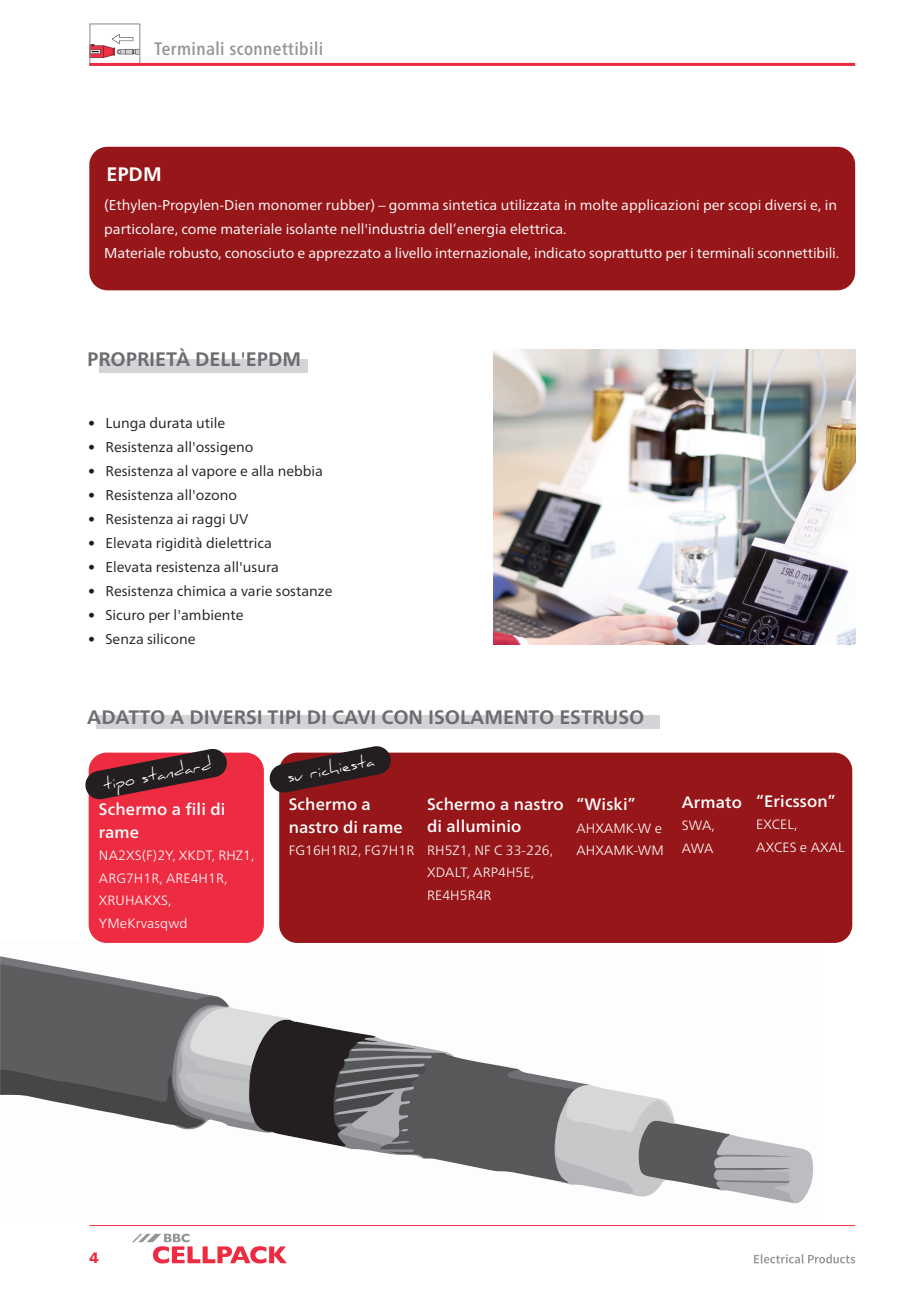
<style>
.page{position:relative;width:919px;height:1289px;background:#fff}
.page>*{position:absolute;margin:0;border:0;box-sizing:border-box;transform-origin:0 0}
.t1{font:700 19.5px "Frutiger Neue LTW1 G";color:#6c6d70}
.t2{font:700 19.5px "Frutiger Neue LTW1 G";color:#fff}
.t3{font:500 condensed 18px "Frutiger Neue LTW1 G";letter-spacing:.025em;color:#939598}
.t4{font:500 16.5px/22.5px "Frutiger Neue LTW1 G";letter-spacing:.01em;color:#fff}
.t5{font:16.5px "Daniel";color:#fff}
.t6{font:900 15px "Frutiger Neue LTW1 G";color:#ed2c42}
.t7{font:14.25px/24px "Frutiger Neue LTW1 G";color:#fff}
.t8{font:14.25px "Frutiger Neue LTW1 G";color:#231f20}
.t9{font:300 13.5px/22.5px "Frutiger Neue LTW1 G";letter-spacing:.01em;color:#fff}
</style>
<div class="page">
<svg style="left:0;top:956px;width:813px;height:248px"></svg>
<img style="left:493px;top:349px;width:362px;height:295px">
<img style="left:91px;top:34px;width:47px;height:29px">
<div style="left:89px;top:23px;width:51px;height:43px;border:1px solid #939598"></div>
<svg style="left:132px;top:1233px;width:155px;height:30px"></svg>
<svg style="left:754px;top:1254px;width:101px;height:9px"></svg>
<hr style="left:89px;top:1225px;width:766px;height:1px;background:#ed2c42">
<hr style="left:89px;top:63px;width:766px;height:3px;background:#ed2c42">
<div style="left:96px;top:715px;width:563px;height:14px;background:#d3d4d6"></div>
<div style="left:89px;top:147px;width:766px;height:143px;background:#961619;border-radius:18px"></div>
<div style="left:99px;top:359px;width:208px;height:14px;background:#d3d4d6"></div>
<div style="left:89px;top:752px;width:175px;height:190px;background:#ed2c42;border-radius:18px"></div>
<div style="left:279px;top:752px;width:573px;height:190px;background:#961619;border-radius:18px"></div>
<svg style="left:85px;top:748px;width:143px;height:52px"></svg>
<svg style="left:269px;top:746px;width:123px;height:47px"></svg>
<p class="t3" style="left:154px;top:36px;width:170px">Terminali sconnettibili</p>
<h1 class="t2" style="left:106px;top:160px;width:57px">EPDM</h1>
<p class="t7" style="left:104px;top:192px;width:736px">(Ethylen-Propylen-Dien monomer rubber) – gomma sintetica utilizzata in molte applicazioni per scopi diversi e, in particolare, come materiale isolante nell'industria dell’energia elettrica.<br>Materiale robusto, conosciuto e apprezzato a livello internazionale, indicato soprattutto per i terminali sconnettibili.</p>
<h1 class="t1" style="left:87px;top:345px;width:215px">PROPRIETÀ DELL'EPDM</h1>
<p class="t8" style="left:88px;top:412px;width:139px">• Lunga durata utile</p>
<p class="t8" style="left:88px;top:436px;width:167px">• Resistenza all'ossigeno</p>
<p class="t8" style="left:88px;top:460px;width:236px">• Resistenza al vapore e alla nebbia</p>
<p class="t8" style="left:88px;top:484px;width:150px">• Resistenza all'ozono</p>
<p class="t8" style="left:88px;top:508px;width:162px">• Resistenza ai raggi UV</p>
<p class="t8" style="left:88px;top:532px;width:185px">• Elevata rigidità dielettrica</p>
<p class="t8" style="left:88px;top:556px;width:192px">• Elevata resistenza all'usura</p>
<p class="t8" style="left:88px;top:580px;width:246px">• Resistenza chimica a varie sostanze</p>
<p class="t8" style="left:88px;top:604px;width:157px">• Sicuro per l'ambiente</p>
<p class="t8" style="left:88px;top:628px;width:109px">• Senza silicone</p>
<h1 class="t1" style="left:87px;top:703px;width:558px">ADATTO A DIVERSI TIPI DI CAVI CON ISOLAMENTO ESTRUSO</h1>
<p class="t5" style="left:102px;top:775px;width:111px;rotate:-11deg">tipo standard</p>
<p class="t5" style="left:286px;top:767px;width:89px;rotate:-11deg">su richiesta</p>
<p class="t4" style="left:99px;top:797px;width:128px">Schermo a fili di rame</p>
<p class="t9" style="left:99px;top:843px;width:157px">NA2XS(F)2Y, XKDT, RHZ1,<br>ARG7H1R, ARE4H1R,<br>XRUHAKXS,<br>YMeKrvasqwd</p>
<p class="t4" style="left:288px;top:792px;width:116px">Schermo a nastro di rame</p>
<p class="t9" style="left:288px;top:838px;width:127px">FG16H1RI2, FG7H1R</p>
<p class="t4" style="left:427px;top:791px;width:138px">Schermo a nastro di alluminio</p>
<p class="t9" style="left:427px;top:837px;width:127px">RH5Z1, NF C 33-226,<br>XDALT, ARP4H5E,<br>RE4H5R4R</p>
<p class="t4" style="left:576px;top:791px;width:61px">“Wiski”</p>
<p class="t9" style="left:576px;top:815px;width:89px">AHXAMK-W e<br>AHXAMK-WM</p>
<p class="t4" style="left:681px;top:789px;width:62px">Armato</p>
<p class="t9" style="left:681px;top:813px;width:34px">SWA,<br>AWA</p>
<p class="t4" style="left:756px;top:788px;width:81px">“Ericsson”</p>
<p class="t9" style="left:756px;top:812px;width:90px">EXCEL,<br>AXCES e AXAL</p>
<p class="t6" style="left:89px;top:1246px;width:11px">4</p>
</div>
